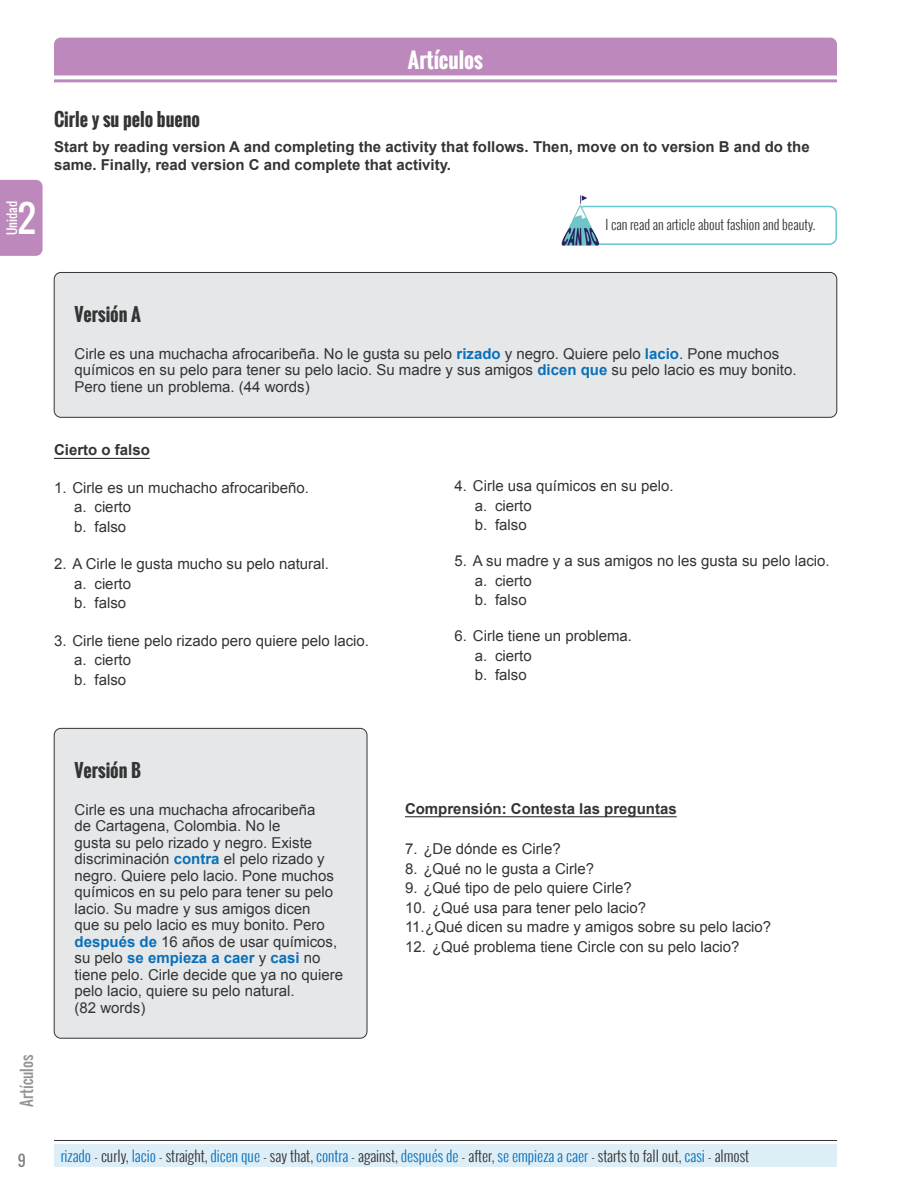
<style>
.page{position:relative;width:918px;height:1188px;background:#fff}
.page>*{position:absolute;margin:0;border:0;box-sizing:border-box;transform-origin:0 0}
.t1{font:36px "Oswald";color:#fff}
.t2{font:700 21px "Oswald";color:#fff}
.t3{font:700 18px "Oswald";color:#333434}
.t4{font:15px/16.5px "Arial";color:#333434}
.t5{font:700 15px/18px "Arial";color:#333434}
.t6{font:300 15px "Oswald";color:#333434}
.t7{font:15px "Oswald";color:#959393}
.t8{font:15px "Oswald";color:#84807f}
.t9{font:300 13.5px "Oswald";color:#333434}
.t10{font:12px "Oswald";color:#fff}
.s1{font-weight:700;color:#0a70b9}
.s2{color:#0a70b9}
</style>
<div class="page">
<div style="left:0;top:180px;width:43px;height:76px;background:#bd88bc"></div>
<div style="left:54px;top:272px;width:783px;height:145px;background:#e6e7e9;border-radius:7px"></div>
<div style="left:54px;top:272px;width:783px;height:146px;border:1px solid #333434;border-radius:7px"></div>
<hr style="left:54px;top:458px;width:96px;height:1px;background:#333434">
<div style="left:54px;top:728px;width:313px;height:310px;background:#e6e7e9;border-radius:7px"></div>
<div style="left:54px;top:728px;width:313px;height:310px;border:1px solid #333434;border-radius:7px"></div>
<hr style="left:405px;top:816px;width:272px;height:1px;background:#333434">
<div style="left:54px;top:38px;width:783px;height:37px;background:#bd88bc"></div>
<hr style="left:54px;top:79px;width:783px;height:3px;background:#bd88bc">
<svg style="left:576px;top:205px;width:261px;height:41px"></svg>
<img style="left:561px;top:195px;width:47px;height:50px">
<div style="left:54px;top:1144px;width:783px;height:22px;background:#deeef7"></div>
<hr style="left:54px;top:1140px;width:783px;height:1px;background:#333434">
<p class="t10" style="left:3px;top:235px;width:36px;rotate:-90deg">Unidad</p>
<h1 class="t1" style="left:18px;top:191px;width:19px">2</h1>
<h2 class="t2" style="left:408px;top:45px;width:77px">Artículos</h2>
<p class="t3" style="left:54px;top:106px;width:148px">Cirle y su pelo bueno</p>
<p class="t5" style="left:54px;top:138px;width:757px">Start by reading version A and completing the activity that follows. Then, move on to version B and do the same. Finally, read version C and complete that activity.</p>
<p class="t9" style="left:606px;top:215px;width:212px">I can read an article about fashion and beauty.</p>
<p class="t3" style="left:75px;top:301px;width:68px">Versión A</p>
<p class="t4" style="left:75px;top:346px;width:724px">Cirle es una muchacha afrocaribeña. No le gusta su pelo <span class="s1">rizado</span> y negro. Quiere pelo <span class="s1">lacio</span>. Pone muchos químicos en su pelo para tener su pelo lacio. Su madre y sus amigos <span class="s1">dicen que</span> su pelo lacio es muy bonito.<br>Pero tiene un problema. (44 words)</p>
<p class="t5" style="left:54px;top:442px;width:97px">Cierto o falso</p>
<p class="t4" style="left:74px;top:478px;width:236px;line-height:19.5px;text-indent:-20px">1. Cirle es un muchacho afrocaribeño. a. cierto<br>b. falso</p>
<p class="t4" style="left:74px;top:555px;width:256px;line-height:19.5px;text-indent:-20px">2. A Cirle le gusta mucho su pelo natural. a. cierto<br>b. falso</p>
<p class="t4" style="left:74px;top:631px;width:296px;line-height:19.5px;text-indent:-20px">3. Cirle tiene pelo rizado pero quiere pelo lacio. a. cierto<br>b. falso</p>
<p class="t4" style="left:475px;top:477px;width:201px;line-height:19.5px;text-indent:-20px">4. Cirle usa químicos en su pelo. a. cierto<br>b. falso</p>
<p class="t4" style="left:475px;top:552px;width:356px;line-height:19.5px;text-indent:-20px">5. A su madre y a sus amigos no les gusta su pelo lacio. a. cierto<br>b. falso</p>
<p class="t4" style="left:475px;top:627px;width:159px;line-height:19.5px;text-indent:-20px">6. Cirle tiene un problema. a. cierto<br>b. falso</p>
<p class="t7" style="left:15px;top:1107px;width:54px;rotate:-90deg">Artículos</p>
<p class="t8" style="left:18px;top:1149px;width:9px">9</p>
<p class="t3" style="left:75px;top:757px;width:68px">Versión B</p>
<p class="t4" style="left:75px;top:802px;width:270px">Cirle es una muchacha afrocaribeña<br>de Cartagena, Colombia. No le<br>gusta su pelo rizado y negro. Existe discriminación <span class="s1">contra</span> el pelo rizado y negro. Quiere pelo lacio. Pone muchos químicos en su pelo para tener su pelo lacio. Su madre y sus amigos dicen<br>que su pelo lacio es muy bonito. Pero <span class="s1">después de</span> 16 años de usar químicos, su pelo <span class="s1">se empieza a caer</span> y <span class="s1">casi</span> no tiene pelo. Cirle decide que ya no quiere pelo lacio, quiere su pelo natural.<br>(82 words)</p>
<p class="t5" style="left:405px;top:800px;width:273px">Comprensión: Contesta las preguntas</p>
<p class="t4" style="left:405px;top:841px;width:157px">7. ¿De dónde es Cirle?</p>
<p class="t4" style="left:405px;top:860px;width:191px">8. ¿Qué no le gusta a Cirle?</p>
<p class="t4" style="left:405px;top:880px;width:228px">9. ¿Qué tipo de pelo quiere Cirle?</p>
<p class="t4" style="left:405px;top:898px;width:368px;line-height:19.5px">10. ¿Qué usa para tener pelo lacio?<br>11.¿Qué dicen su madre y amigos sobre su pelo lacio?</p>
<p class="t4" style="left:405px;top:938px;width:336px">12. ¿Qué problema tiene Circle con su pelo lacio?</p>
<p class="t6" style="left:61px;top:1144px;width:690px"><span class="s2">rizado</span> - curly, <span class="s2">lacio</span> - straight, <span class="s2">dicen que</span> - say that, <span class="s2">contra</span> - against, <span class="s2">después de</span> - after, <span class="s2">se empieza a caer</span> - starts to fall out, <span class="s2">casi</span> - almost</p>
</div>
